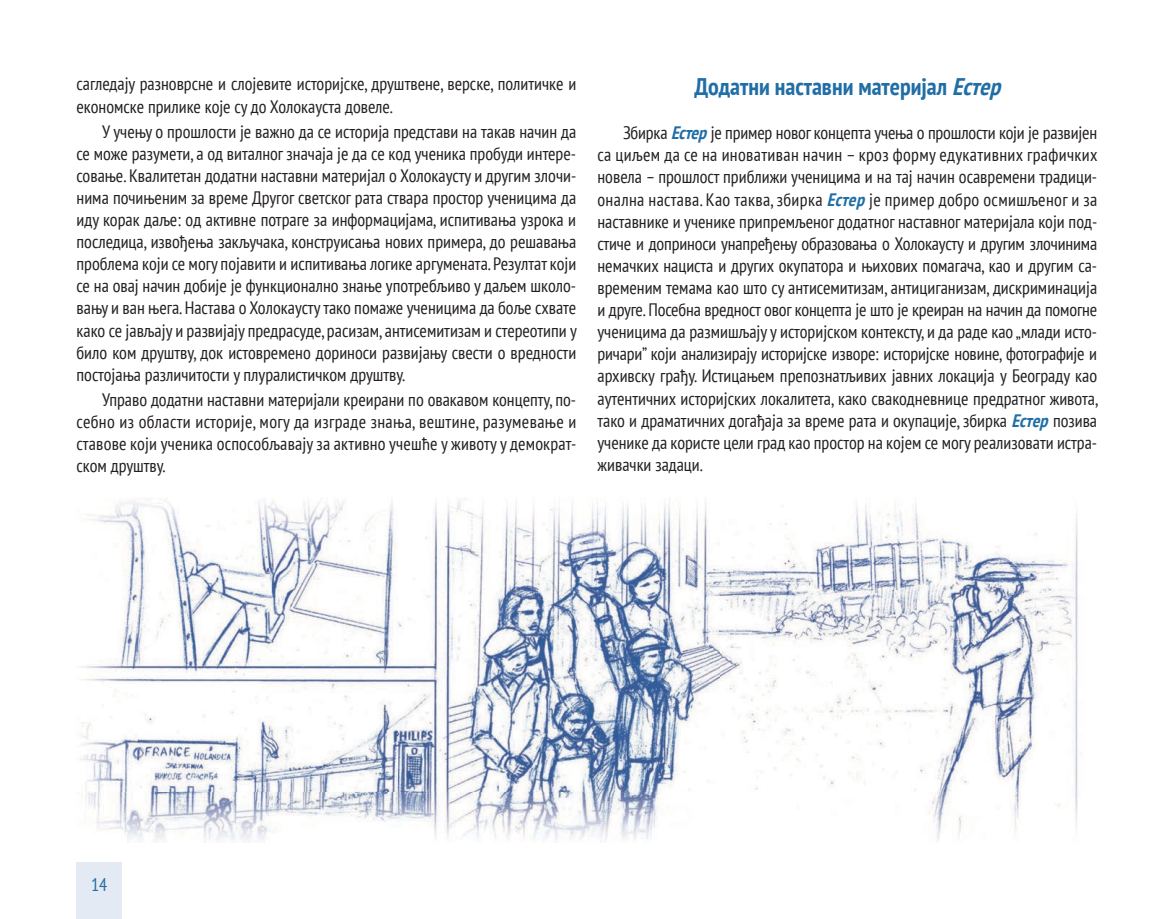
<style>
.page{position:relative;width:1161px;height:919px;background:#fff}
.page>*{position:absolute;margin:0;border:0;box-sizing:border-box;transform-origin:0 0}
.t1{font:700 condensed 24px "PT Sans";color:#206ea6}
.t2{font:condensed 18px/22px "PT Sans";color:#231f20;text-align:justify}
.t3{font:condensed 18px "PT Sans";color:#206ea6}
.s1{font-style:italic}
.s2{font-weight:700;font-style:italic;color:#206ea6}
</style>
<div class="page">
<div style="left:77px;top:862px;width:45px;height:56px;background:#e4eaf3"></div>
<img style="left:80px;top:500px;width:1002px;height:342px">
<p class="t2" style="left:77px;top:73px;width:501px">сагледају разноврсне и слојевите историјске, друштвене, верске, политичке и економске прилике које су до Холокауста довеле.</p>
<p class="t2" style="left:77px;top:120px;width:502px;text-indent:26px">У учењу о прошлости је важно да се историја представи на такав начин да се може разумети, а од виталног значаја је да се код ученика пробуди интере&shy;совање. Квалитетан додатни наставни материјал о Холокаусту и другим злочи&shy;нима почињеним за време Другог светског рата ствара простор ученицима да иду корак даље: од активне потраге за информацијама, испитивања узрока и последица, извођења закључака, конструисања нових примера, до решавања проблема који се могу појавити и испитивања логике аргумената. Резултат који се на овај начин добије је функционално знање употребљиво у даљем школо&shy;вању и ван њега. Настава о Холокаусту тако помаже ученицима да боље схвате како се јављају и развијају предрасуде, расизам, антисемитизам и стереотипи у било ком друштву, док истовремено дориноси развијању свести о вредности постојања различитости у плуралистичком друштву.</p>
<p class="t2" style="left:77px;top:388px;width:501px;text-indent:26px">Управо додатни наставни материјали креирани по овакавом концепту, по&shy;себ но из области историје, могу да изграде знања, вештине, разумевање и ставове који ученика оспособљавају за активно учешће у животу у демократ&shy;ском друштву.</p>
<h1 class="t1" style="left:694px;top:71px;width:314px">Додатни наставни материјал <span class="s1">Естер</span></h1>
<p class="t2" style="left:597px;top:121px;width:502px;text-indent:26px">Збирка <span class="s2">Естер</span> је пример новог концепта учења о прошлости који је развијен са циљем да се на иновативан начин – кроз форму едукативних графичких но вела – прошлост приближи ученицима и на тај начин осавремени традици&shy;онална настава. Као таква, збирка <span class="s2">Естер</span> је пример добро осмишљеног и за наставнике и ученике припремљеног додатног наставног материјала који под&shy;стиче и до при носи унапређењу образовања о Холокаусту и другим злочинима немачких нациста и других окупатора и њихових помагача, као и другим са&shy;временим темама као што су антисемитизам, антициганизам, дискриминација и друге. Посебна вредност овог концепта је што је креиран на начин да помогне уче ницима да размишљају у историјском контексту, и да раде као „млади исто&shy;ри чари” који анализирају историјске изворе: историјске новине, фотографије и архивску грађу. Истицањем препознатљивих јавних локација у Београду као аутентичних историјских локалитета, како свакодневнице предратног живота, тако и драматичних догађаја за време рата и окупације, збирка <span class="s2">Естер</span> позива ученике да користе цели град као простор на којем се могу реализовати истра&shy;живачки задаци.</p>
<p class="t3" style="left:91px;top:873px;width:18px">14</p>
</div>
